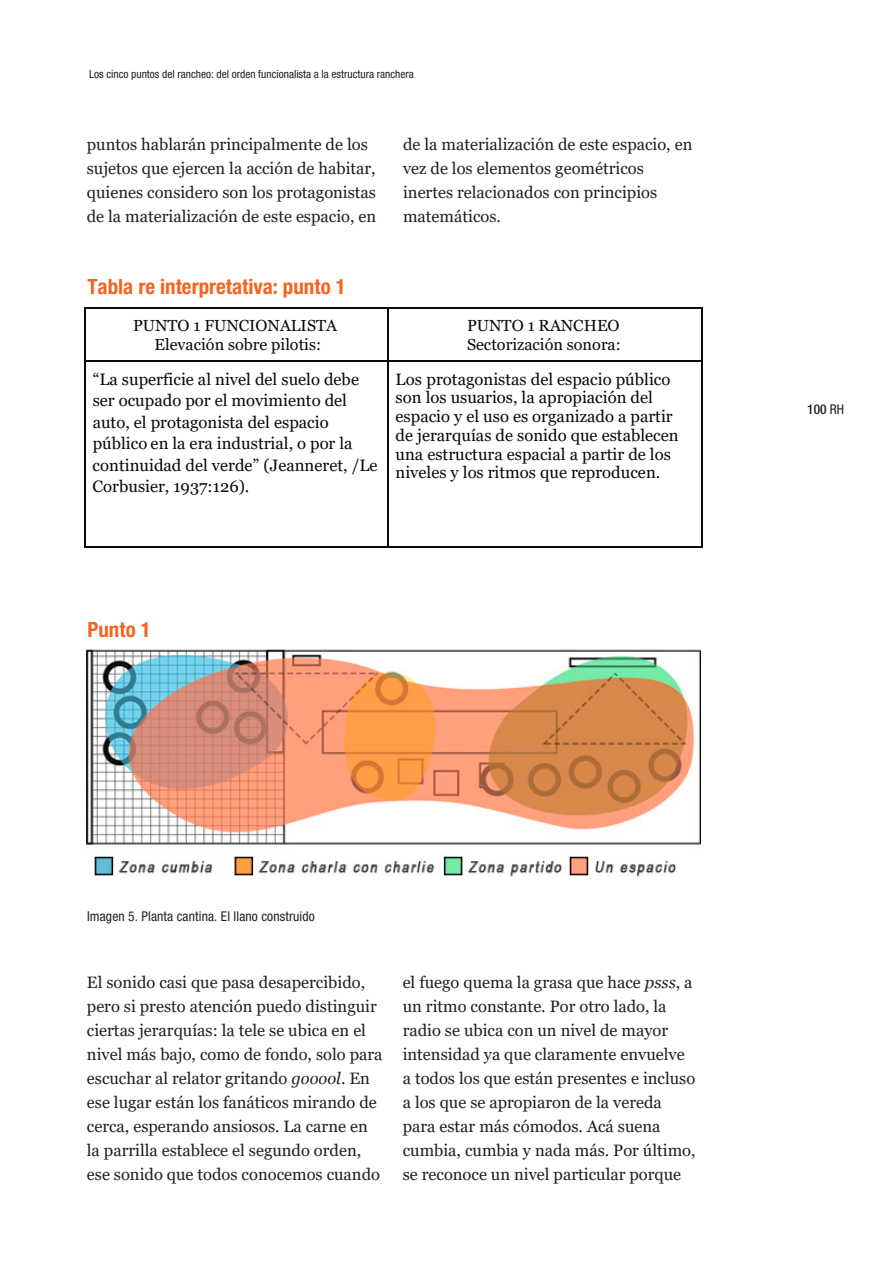
<style>
.page{position:relative;width:893px;height:1263px;background:#fff}
.page>*{position:absolute;margin:0;border:0;box-sizing:border-box;transform-origin:0 0}
.t1{font:700 condensed 21px "Helvetica Neue LT Std";color:#f36421}
.t2{font:16.5px/24px "Georgia";color:#231f20}
.t3{font:16.5px/21.6px "Georgia";color:#0c090d}
.t4{font:16.05px/18.5px "Georgia";color:#0c090d;text-align:center}
.t5{font:condensed 13.5px "Helvetica Neue LT Std";letter-spacing:.01em;color:#231f20}
.t6{font:500 condensed 13.5px "Helvetica Neue LT Std";color:#231f20}
.t7{font:condensed 11.25px "Helvetica Neue LT Std";color:#231f20}
.s1{font-style:italic}
.s2{font-weight:400}
</style>
<div class="page">
<hr style="left:86px;top:308px;width:302px;height:1px;background:#0c090d">
<hr style="left:389px;top:308px;width:312px;height:1px;background:#0c090d">
<hr style="left:85px;top:316px;width:1px;height:45px;background:#0c090d">
<hr style="left:388px;top:316px;width:1px;height:45px;background:#0c090d">
<hr style="left:701px;top:316px;width:1px;height:45px;background:#0c090d">
<hr style="left:86px;top:361px;width:302px;height:1px;background:#0c090d">
<hr style="left:389px;top:361px;width:312px;height:1px;background:#0c090d">
<hr style="left:85px;top:369px;width:1px;height:177px;background:#0c090d">
<hr style="left:86px;top:546px;width:302px;height:2px;background:#0c090d">
<hr style="left:388px;top:369px;width:1px;height:177px;background:#0c090d">
<hr style="left:389px;top:546px;width:312px;height:2px;background:#0c090d">
<hr style="left:701px;top:369px;width:1px;height:177px;background:#0c090d">
<img style="left:86px;top:649px;width:615px;height:228px">
<p class="t7" style="left:89px;top:68px;width:326px">Los cinco puntos del rancheo: del orden funcionalista a la estructura ranchera</p>
<p class="t2" style="left:87px;top:133px;width:291px">puntos hablarán principalmente de los sujetos que ejercen la acción de habitar, quienes considero son los protagonistas de la materialización de este espacio, en</p>
<p class="t2" style="left:403px;top:133px;width:291px">de la materialización de este espacio, en vez de los elementos geométricos inertes relacionados con principios matemáticos.</p>
<p class="t1" style="left:88px;top:274px;width:260px">Tabla re interpretativa: punto 1</p>
<p class="t4" style="left:133px;top:317px;width:206px">PUNTO 1 FUNCIONALISTA<br>Elevación sobre pilotis:</p>
<p class="t4" style="left:467px;top:317px;width:155px;text-align:left">PUNTO 1 RANCHEO<br>Sectorización sonora:</p>
<p class="t3" style="left:93px;top:368px;width:287px">“La superficie al nivel del suelo debe ser ocupado por el movimiento del auto, el protagonista del espacio público en la era industrial, o por la continuidad del verde” (Jeanneret, /Le Corbusier, 1937:126).</p>
<p class="t3" style="left:395px;top:370px;width:285px;line-height:18.8px">Los protagonistas del espacio público son los usuarios, la apropiación del espacio y el uso es organizado a partir de jerarquías de sonido que establecen una estructura espacial a partir de los niveles y los ritmos que reproducen.</p>
<p class="t1" style="left:88px;top:617px;width:65px">Punto 1</p>
<p class="t5" style="left:87px;top:908px;width:229px">Imagen 5. Planta cantina. El llano construido</p>
<p class="t2" style="left:87px;top:970px;width:297px">El sonido casi que pasa desapercibido, pero si presto atención puedo distinguir ciertas jerarquías: la tele se ubica en el nivel más bajo, como de fondo, solo para escuchar al relator gritando <span class="s1">gooool</span>. En ese lugar están los fanáticos mirando de cerca, esperando ansiosos. La carne en la parrilla establece el segundo orden, ese sonido que todos conocemos cuando</p>
<p class="t2" style="left:403px;top:970px;width:294px">el fuego quema la grasa que hace <span class="s1">psss</span>, a un ritmo constante. Por otro lado, la radio se ubica con un nivel de mayor intensidad ya que claramente envuelve a todos los que están presentes e incluso a los que se apropiaron de la vereda para estar más cómodos. Acá suena cumbia, cumbia y nada más. Por último, se reconoce un nivel particular porque</p>
<p class="t6" style="left:807px;top:401px;width:38px">100 <span class="s2">RH</span></p>
</div>
